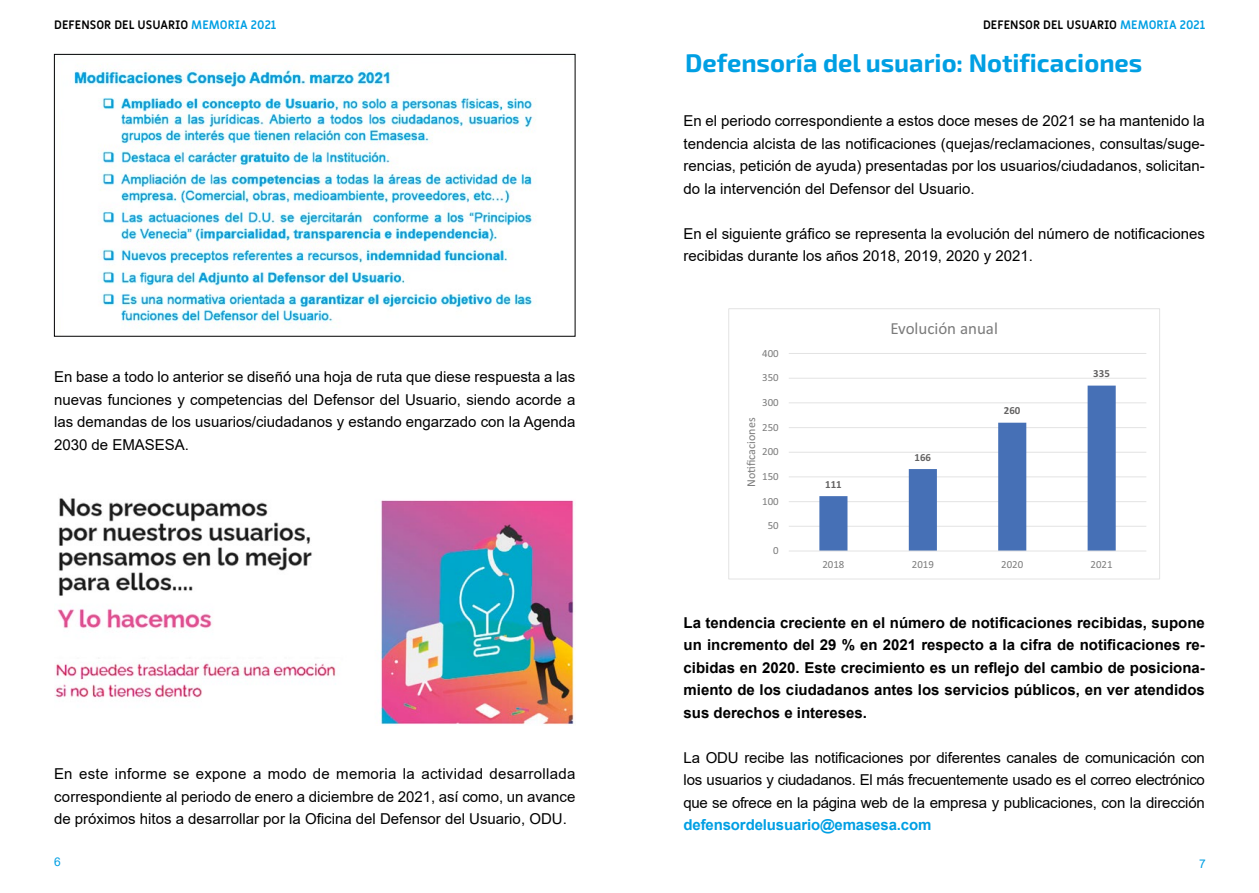
<style>
.page{position:relative;width:1259px;height:893px;background:#fff}
.page>*{position:absolute;margin:0;border:0;box-sizing:border-box;transform-origin:0 0}
.t1{font:700 25.5px "Exo 2";color:#009fe3}
.t2{font:16.95px "Calibri";color:#7b7b7b}
.t3{font:15px/22.5px "Arial";color:#000;text-align:justify}
.t4{font:700 15px/22.5px "Arial";color:#000;text-align:justify}
.t5{font:700 15px "Arial";letter-spacing:-.01em;color:#009fe3}
.t6{font:700 12px "Miriam Libre";color:#000}
.t7{font:12px "Calibri";color:#7b7b7b}
.t8{font:12px "Arial";color:#009fe3}
.t9{font:10.8px "Calibri";color:#7b7b7b}
.t10{font:700 10.8px "Calibri";color:#646363}
.s1{color:#009fe3}
</style>
<div class="page">
<img style="left:74px;top:64px;width:462px;height:265px">
<div style="left:54px;top:54px;width:521px;height:283px;border:1px solid #000"></div>
<img style="left:55px;top:498px;width:520px;height:227px">
<hr style="left:789px;top:526px;width:357px;height:1px;background:#e3e3e3">
<hr style="left:789px;top:501px;width:357px;height:1px;background:#e3e3e3">
<hr style="left:789px;top:476px;width:357px;height:1px;background:#e3e3e3">
<hr style="left:789px;top:452px;width:357px;height:1px;background:#e3e3e3">
<hr style="left:789px;top:427px;width:357px;height:1px;background:#e3e3e3">
<hr style="left:789px;top:402px;width:357px;height:1px;background:#e3e3e3">
<hr style="left:789px;top:378px;width:357px;height:1px;background:#e3e3e3">
<hr style="left:789px;top:353px;width:357px;height:1px;background:#e3e3e3">
<svg style="left:819px;top:386px;width:296px;height:165px"></svg>
<hr style="left:789px;top:551px;width:357px;height:1px;background:#e3e3e3">
<div style="left:728px;top:308px;width:432px;height:271px;border:1px solid #e3e3e3"></div>
<p class="t6" style="left:54px;top:18px;width:224px">DEFENSOR DEL USUARIO <span class="s1">MEMORIA 2021</span></p>
<p class="t6" style="left:983px;top:18px;width:224px">DEFENSOR DEL USUARIO <span class="s1">MEMORIA 2021</span></p>
<h1 class="t1" style="left:685px;top:48px;width:458px">Defensoría del usuario: Notificaciones</h1>
<p class="t3" style="left:683px;top:110px;width:523px">En el periodo correspondiente a estos doce meses de 2021 se ha mantenido la tendencia alcista de las notificaciones (quejas/reclamaciones, consultas/suge&shy;rencias, petición de ayuda) presentadas por los usuarios/ciudadanos, solicitan&shy;do la intervención del Defensor del Usuario.</p>
<p class="t3" style="left:683px;top:222px;width:523px">En el siguiente gráfico se representa la evolución del número de notificaciones recibidas durante los años 2018, 2019, 2020 y 2021.</p>
<p class="t3" style="left:54px;top:365px;width:523px">En base a todo lo anterior se diseñó una hoja de ruta que diese respuesta a las nuevas funciones y competencias del Defensor del Usuario, siendo acorde a las demandas de los usuarios/ciudadanos y estando engarzado con la Agenda 2030 de EMASESA.</p>
<p class="t3" style="left:54px;top:762px;width:523px">En este informe se expone a modo de memoria la actividad desarrollada correspondiente al periodo de enero a diciembre de 2021, así como, un avance de próximos hitos a desarrollar por la Oficina del Defensor del Usuario, ODU.</p>
<p class="t9" style="left:762px;top:345px;width:18px">400</p>
<p class="t9" style="left:762px;top:370px;width:18px">350</p>
<p class="t9" style="left:762px;top:395px;width:18px">300</p>
<p class="t7" style="left:743px;top:487px;width:71px;rotate:-90deg">No ficaciones</p>
<p class="t9" style="left:762px;top:420px;width:18px">250</p>
<p class="t9" style="left:762px;top:444px;width:18px">200</p>
<p class="t9" style="left:762px;top:469px;width:18px">150</p>
<p class="t9" style="left:762px;top:494px;width:18px">100</p>
<p class="t9" style="left:767px;top:518px;width:13px">50</p>
<p class="t9" style="left:773px;top:543px;width:7px">0</p>
<p class="t10" style="left:825px;top:477px;width:18px">111</p>
<p class="t2" style="left:890px;top:316px;width:109px">Evolución anual</p>
<p class="t10" style="left:914px;top:449px;width:18px">166</p>
<p class="t10" style="left:1004px;top:403px;width:18px">260</p>
<p class="t10" style="left:1093px;top:366px;width:18px">335</p>
<p class="t9" style="left:822px;top:557px;width:24px">2018</p>
<p class="t9" style="left:912px;top:557px;width:24px">2019</p>
<p class="t9" style="left:1001px;top:557px;width:24px">2020</p>
<p class="t9" style="left:1090px;top:557px;width:24px">2021</p>
<p class="t4" style="left:683px;top:611px;width:523px">La tendencia creciente en el número de notificaciones recibidas, supone un incremento del 29 % en 2021 respecto a la cifra de notificaciones re&shy;cibidas en 2020. Este crecimiento es un reflejo del cambio de posiciona&shy;miento de los ciudadanos antes los servicios públicos, en ver atendidos sus derechos e intereses.</p>
<p class="t3" style="left:683px;top:746px;width:523px">La ODU recibe las notificaciones por diferentes canales de comunicación con los usuarios y ciudadanos. El más frecuentemente usado es el correo electrónico que se ofrece en la página web de la empresa y publicaciones, con la dirección</p>
<p class="t5" style="left:683px;top:814px;width:249px">defensordelusuario@emasesa.com</p>
<p class="t8" style="left:54px;top:854px;width:8px">6</p>
<p class="t8" style="left:1199px;top:856px;width:8px">7</p>
</div>
